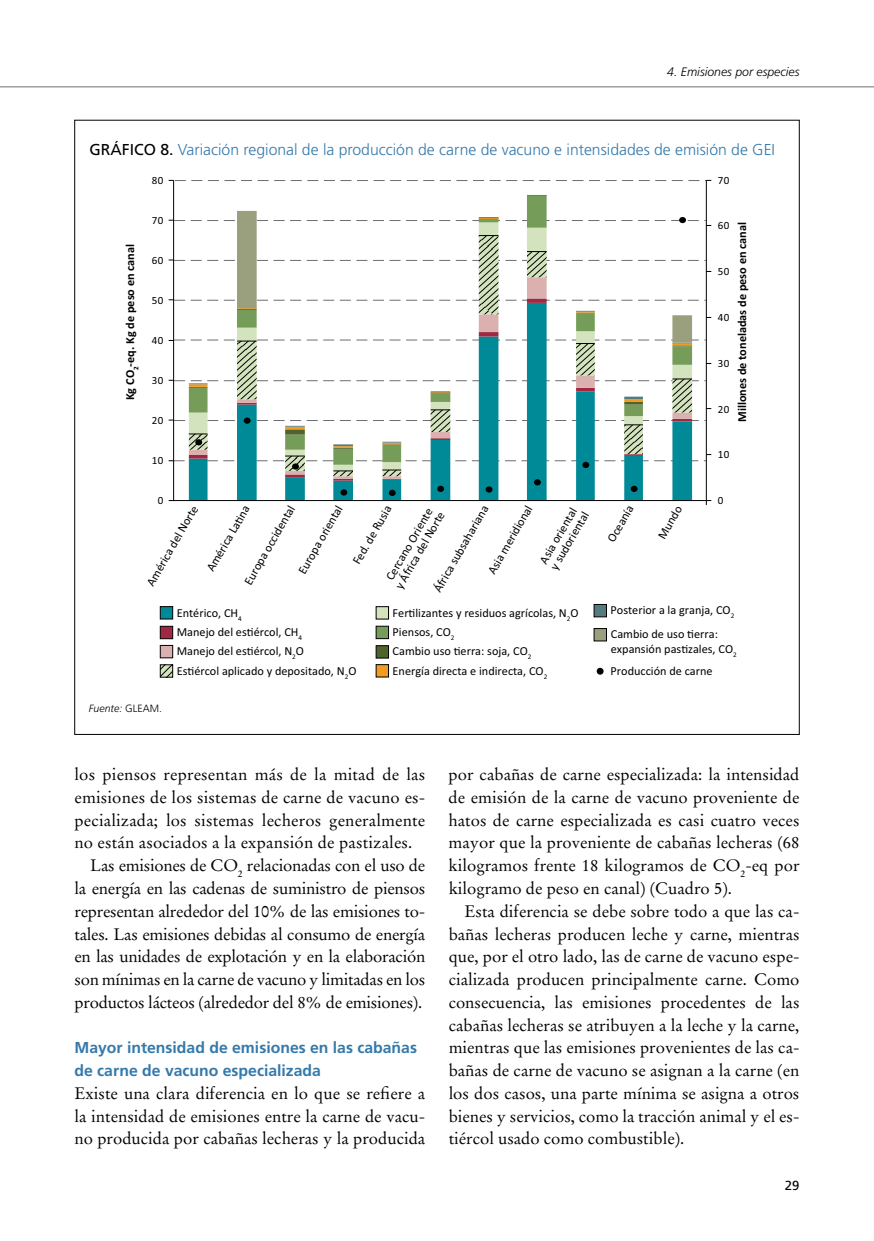
<style>
.page{position:relative;width:874px;height:1241px;background:#fff}
.page>*{position:absolute;margin:0;border:0;box-sizing:border-box;transform-origin:0 0}
.t1{font:16.62px/22.8px "Stempel Garamond LT Std";color:#000;text-align:justify}
.t2{font:300 15.75px "Frutiger LT Std";color:#3479ab}
.t3{font:700 15.75px/22.8px "Frutiger LT Std";color:#3479ab}
.t4{font:13.12px "Frutiger LT Std";color:#000}
.t5{font:12.25px/12.2px "Calibri";color:#000}
.t6{font:700 12.25px "Calibri";color:#000}
.t7{font:italic 300 12.25px "Frutiger LT Std";color:#000}
.t8{font:11.03px "Calibri";letter-spacing:.03em;color:#000}
.t9{font:italic 300 10.5px "Frutiger LT Std";color:#000}
.s1{font-weight:400;color:#000}
.s2{font-style:normal}
</style>
<div class="page">
<hr style="left:0;top:87px;width:873px;height:1px;background:#6d6e71">
<svg style="left:189px;top:479px;width:502px;height:21px"></svg>
<svg style="left:382px;top:479px;width:19px;height:1px"></svg>
<svg style="left:333px;top:479px;width:20px;height:1px"></svg>
<svg style="left:526px;top:195px;width:20px;height:1px"></svg>
<svg style="left:237px;top:211px;width:310px;height:25px"></svg>
<hr style="left:705px;top:180px;width:1px;height:325px;background:#000">
<hr style="left:173px;top:180px;width:1px;height:320px;background:#000">
<svg style="left:168px;top:180px;width:543px;height:1px"></svg>
<svg style="left:168px;top:217px;width:543px;height:9px"></svg>
<svg style="left:168px;top:259px;width:537px;height:2px"></svg>
<svg style="left:168px;top:299px;width:537px;height:2px"></svg>
<hr style="left:168px;top:500px;width:543px;height:1px;background:#000">
<div style="left:340px;top:489px;width:7px;height:6px;background:#000;border-radius:50%"></div>
<svg style="left:388px;top:489px;width:7px;height:7px"></svg>
<div style="left:437px;top:485px;width:7px;height:7px;background:#000;border-radius:50%"></div>
<div style="left:485px;top:486px;width:7px;height:6px;background:#000;border-radius:50%"></div>
<svg style="left:533px;top:479px;width:7px;height:6px"></svg>
<svg style="left:630px;top:485px;width:7px;height:7px"></svg>
<svg style="left:678px;top:217px;width:7px;height:6px"></svg>
<svg style="left:596px;top:667px;width:7px;height:7px"></svg>
<div style="left:593px;top:604px;width:13px;height:13px;background:#547b80;border:1px solid #000"></div>
<div style="left:593px;top:628px;width:13px;height:13px;background:#9aa07d"></div>
<div style="left:160px;top:606px;width:13px;height:13px;background:#008997;border:1px solid #000"></div>
<div style="left:160px;top:645px;width:13px;height:13px;background:#dab1af;border:1px solid #000"></div>
<div style="left:160px;top:626px;width:13px;height:13px;background:#a12743;border:1px solid #000"></div>
<div style="left:376px;top:664px;width:12px;height:13px;background:#f19b20;border:1px solid #000"></div>
<div style="left:376px;top:645px;width:12px;height:13px;background:#50632c;border:1px solid #000"></div>
<div style="left:376px;top:626px;width:12px;height:12px;background:#759d59"></div>
<div style="left:376px;top:606px;width:12px;height:13px;background:#d3e3bd;border:1px solid #000"></div>
<svg style="left:160px;top:664px;width:13px;height:13px"></svg>
<svg style="left:189px;top:236px;width:502px;height:240px"></svg>
<svg style="left:189px;top:433px;width:18px;height:1px"></svg>
<svg style="left:168px;top:454px;width:543px;height:7px"></svg>
<svg style="left:333px;top:470px;width:20px;height:1px"></svg>
<svg style="left:382px;top:469px;width:19px;height:1px"></svg>
<svg style="left:430px;top:409px;width:20px;height:1px"></svg>
<svg style="left:478px;top:235px;width:20px;height:1px"></svg>
<svg style="left:526px;top:251px;width:20px;height:1px"></svg>
<svg style="left:168px;top:339px;width:537px;height:6px"></svg>
<svg style="left:168px;top:419px;width:537px;height:8px"></svg>
<svg style="left:168px;top:378px;width:537px;height:6px"></svg>
<p class="t7" style="left:667px;top:65px;width:134px">4. Emisiones por especies</p>
<p class="t2" style="left:89px;top:140px;width:686px"><span class="s1">GRÁFICO 8.</span> Variación regional de la producción de carne de vacuno e intensidades de emisión de GEI</p>
<p class="t6" style="left:122px;top:400px;width:158px;rotate:-90deg">Kg CO<sub>2</sub>-eq. Kg de peso en canal</p>
<p class="t8" style="left:152px;top:173px;width:13px">80</p>
<p class="t8" style="left:152px;top:213px;width:13px">70</p>
<p class="t8" style="left:152px;top:253px;width:13px">60</p>
<p class="t8" style="left:152px;top:293px;width:13px">50</p>
<p class="t8" style="left:152px;top:333px;width:13px">40</p>
<p class="t8" style="left:152px;top:373px;width:13px">30</p>
<p class="t8" style="left:152px;top:413px;width:13px">20</p>
<p class="t8" style="left:152px;top:453px;width:13px">10</p>
<p class="t8" style="left:717px;top:173px;width:13px">70</p>
<p class="t8" style="left:717px;top:219px;width:13px">60</p>
<p class="t8" style="left:717px;top:265px;width:13px">50</p>
<p class="t8" style="left:717px;top:310px;width:13px">40</p>
<p class="t8" style="left:717px;top:356px;width:13px">30</p>
<p class="t8" style="left:717px;top:402px;width:13px">20</p>
<p class="t6" style="left:734px;top:422px;width:201px;rotate:-90deg">Millones de toneladas de peso en canal</p>
<p class="t8" style="left:717px;top:448px;width:13px">10</p>
<p class="t8" style="left:158px;top:493px;width:7px">0</p>
<p class="t5" style="left:241px;top:580px;width:91px;rotate:-60deg">Europa occidental</p>
<p class="t5" style="left:350px;top:560px;width:67px;rotate:-60deg">Fed.de Rusia</p>
<p class="t5" style="left:485px;top:569px;width:79px;rotate:-60deg">Asia meridional</p>
<p class="t5" style="left:295px;top:569px;width:79px;rotate:-60deg">Europa oriental</p>
<p class="t5" style="left:144px;top:581px;width:92px;rotate:-60deg">América del Norte</p>
<p class="t5" style="left:604px;top:538px;width:42px;rotate:-60deg">O ceanía</p>
<p class="t5" style="left:430px;top:587px;width:99px;rotate:-60deg">África subsahariana</p>
<p class="t5" style="left:204px;top:567px;width:76px;rotate:-60deg">América La na</p>
<p class="t5" style="left:536px;top:559px;width:66px;rotate:-60deg">Asia oriental y sudoriental</p>
<p class="t5" style="left:381px;top:578px;width:88px;rotate:-60deg">Cercano O riente y África del Norte</p>
<p class="t5" style="left:654px;top:534px;width:38px;rotate:-60deg">M undo</p>
<p class="t8" style="left:717px;top:493px;width:7px">0</p>
<p class="t5" style="left:177px;top:606px;width:66px">Entérico, CH<sub>4</sub></p>
<p class="t5" style="left:177px;top:644px;width:129px">Manejo del es ércol, N<sub>2</sub>O</p>
<p class="t5" style="left:177px;top:625px;width:127px">Manejo del es ércol, CH<sub>4</sub></p>
<p class="t5" style="left:392px;top:605px;width:187px">Fer lizantes y residuos agrícolas, N<sub>2</sub>O</p>
<p class="t5" style="left:392px;top:625px;width:63px">Piensos, CO<sub>2</sub></p>
<p class="t5" style="left:392px;top:644px;width:140px">Cambio uso erra: soja, CO<sub>2</sub></p>
<p class="t5" style="left:610px;top:597px;width:125px;line-height:24px">Posterior a la granja, CO<sub>2<br></sub>Cambio de uso erra:</p>
<p class="t5" style="left:610px;top:642px;width:127px">expansión pas zales, CO<sub>2</sub></p>
<p class="t5" style="left:177px;top:663px;width:181px">Es ércol aplicado y depositado, N<sub>2</sub>O</p>
<p class="t5" style="left:392px;top:664px;width:156px">Energía directa e indirecta, CO<sub>2</sub></p>
<p class="t5" style="left:610px;top:663px;width:103px">Producción de carne</p>
<p class="t9" style="left:89px;top:701px;width:74px">Fuente: <span class="s2">GLEAM.</span></p>
<p class="t1" style="left:74px;top:763px;width:352px">los piensos representan más de la mitad de las</p>
<p class="t1" style="left:74px;top:785px;width:352px">emisiones de los sistemas de carne de vacuno es-</p>
<p class="t1" style="left:74px;top:808px;width:352px">pecializada; los sistemas lecheros generalmente</p>
<p class="t1" style="left:74px;top:831px;width:339px">no están asociados a la expansión de pastizales.</p>
<p class="t1" style="left:90px;top:854px;width:336px">Las emisiones de CO<sub>2</sub> relacionadas con el uso de</p>
<p class="t1" style="left:74px;top:876px;width:352px">la energía en las cadenas de suministro de piensos</p>
<p class="t1" style="left:74px;top:899px;width:352px">representan alrededor del 10% de las emisiones to-</p>
<p class="t1" style="left:74px;top:922px;width:352px">tales. Las emisiones debidas al consumo de energía</p>
<p class="t1" style="left:74px;top:945px;width:352px">en las unidades de explotación y en la elaboración</p>
<p class="t1" style="left:74px;top:967px;width:352px">son mínimas en la carne de vacuno y limitadas en los</p>
<p class="t1" style="left:74px;top:990px;width:349px">productos lácteos (alrededor del 8% de emisiones).</p>
<p class="t3" style="left:74px;top:1036px;width:344px">Mayor intensidad de emisiones en las cabañas de carne de vacuno especializada</p>
<p class="t1" style="left:74px;top:1081px;width:352px">Existe una clara diferencia en lo que se refiere a la intensidad de emisiones entre la carne de vacu&shy;no producida por cabañas lecheras y la producida</p>
<p class="t1" style="left:448px;top:763px;width:352px">por cabañas de carne especializada: la intensidad de emisión de la carne de vacuno proveniente de hatos de carne especializada es casi cuatro veces mayor que la proveniente de cabañas lecheras (68 kilogramos frente 18 kilogramos de CO<sub>2</sub>-eq por kilogramo de peso en canal) (Cuadro 5).</p>
<p class="t1" style="left:448px;top:899px;width:352px;text-indent:16px">Esta diferencia se debe sobre todo a que las ca&shy;bañas lecheras producen leche y carne, mientras que, por el otro lado, las de carne de vacuno espe&shy;cializada producen principalmente carne. Como consecuencia, las emisiones procedentes de las cabañas lecheras se atribuyen a la leche y la carne, mientras que las emisiones provenientes de las ca&shy;bañas de carne de vacuno se asignan a la carne (en los dos casos, una parte mínima se asigna a otros bienes y servicios, como la tracción animal y el es&shy;tiércol usado como combustible).</p>
<p class="t4" style="left:784px;top:1177px;width:16px">29</p>
</div>
